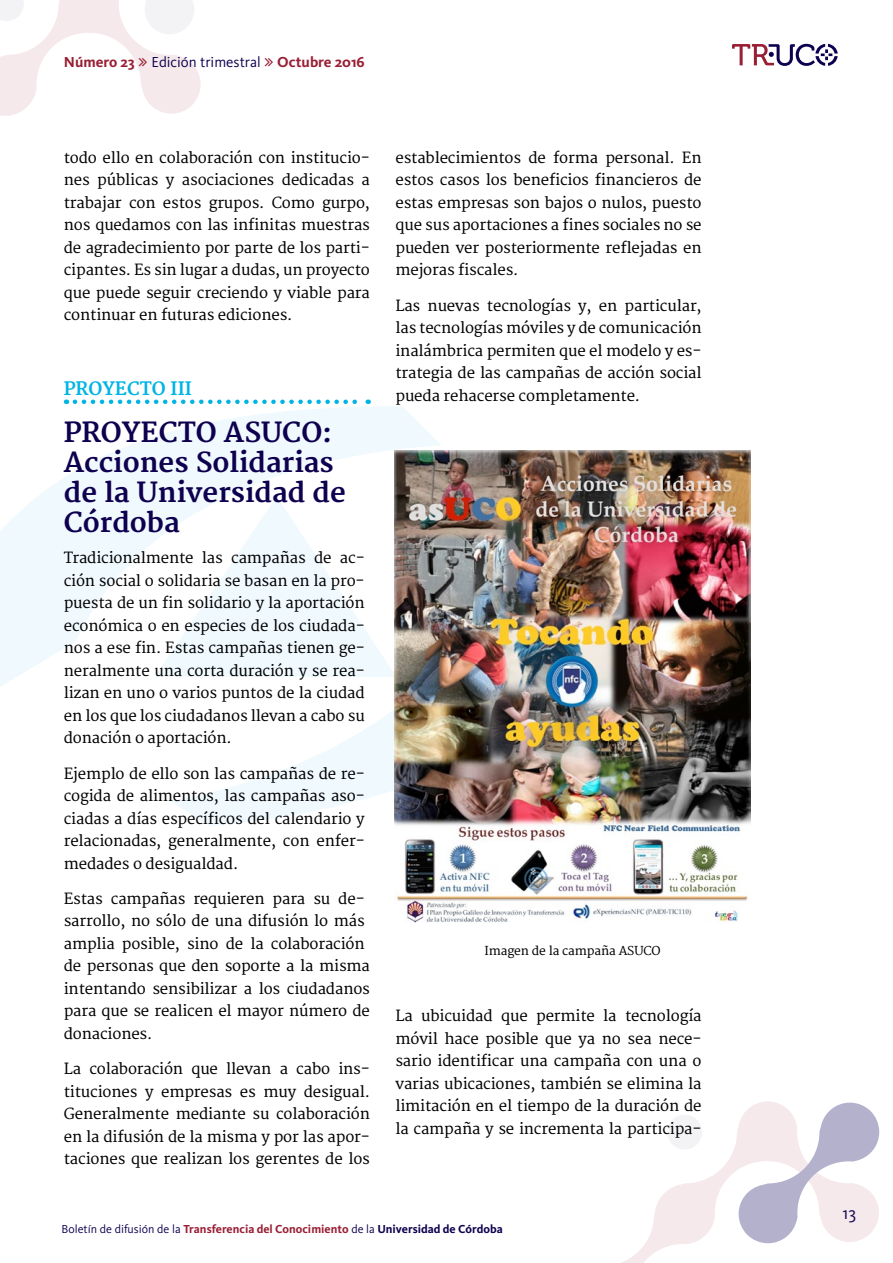
<style>
.page{position:relative;width:893px;height:1263px;background:#fff}
.page>*{position:absolute;margin:0;border:0;box-sizing:border-box;transform-origin:0 0}
.t1{font:700 27px/30px "Merriweather";color:#0f004f}
.t2{font:700 18px "Merriweather";color:#00b4e3}
.t3{font:18px "Kievit OT";color:#0f004f}
.t4{font:15px/22.5px "Merriweather";letter-spacing:-.01em;color:#000;text-align:justify}
.t5{font:700 15px "Kievit OT";color:#991f35}
.t6{font:700 12px "Kievit OT";color:#991f35}
.t7{font:12px "Merriweather";letter-spacing:-.01em;color:#000}
.s1{font-weight:400;color:#0f004f}
.s2{color:#0f004f}
</style>
<div class="page">
<svg style="left:0;top:406px;width:441px;height:420px"></svg>
<svg style="left:621px;top:1101px;width:150px;height:162px"></svg>
<svg style="left:739px;top:1102px;width:140px;height:141px"></svg>
<svg style="left:732px;top:44px;width:106px;height:22px"></svg>
<svg style="left:75px;top:399px;width:294px;height:5px"></svg>
<img style="left:395px;top:450px;width:356px;height:473px">
<svg style="left:0;top:0;width:201px;height:116px"></svg>
<p class="t5" style="left:64px;top:53px;width:302px">Número 23 <span class="s1">Edición trimestral</span> Octubre 2016</p>
<p class="t4" style="left:64px;top:147px;width:308px">todo ello en colaboración con institucio&shy;nes públicas y asociaciones dedicadas a trabajar con estos grupos. Como gurpo, nos quedamos con las infinitas muestras de agradecimiento por parte de los parti&shy;cipantes. Es sin lugar a dudas, un proyecto que puede seguir creciendo y viable para continuar en futuras ediciones.</p>
<p class="t2" style="left:64px;top:378px;width:115px">Proyecto III</p>
<h1 class="t1" style="left:64px;top:419px;width:181px">PROYECTO ASU</h1>
<h1 class="t1" style="left:64px;top:419px;width:284px;text-indent:219px">CO:<br>Acciones Solidarias de la Universidad de<br>Córdoba</h1>
<p class="t4" style="left:64px;top:547px;width:303px">Tradicionalmente las campañas de ac&shy;ción social o solidaria se basan en la pro&shy;puesta de un fin solidario y la aportación económica o en especies de los ciudada&shy;nos a ese fin. Estas campañas tienen ge&shy;neralmente una corta duración y se rea&shy;lizan en uno o varios puntos de la ciudad en los que los ciudadanos llevan a cabo su donación o aportación.</p>
<p class="t4" style="left:64px;top:763px;width:303px">Ejemplo de ello son las campañas de re&shy;cogida de alimentos, las campañas aso&shy;ciadas a días específicos del calendario y relacionadas, generalmente, con enfer&shy;medades o desigualdad.</p>
<p class="t4" style="left:64px;top:888px;width:308px;text-align:left">Estas campañas requieren para su de&shy;sarrollo, no sólo de una difusión lo más amplia posible, sino de la colaboración de personas que den soporte a la misma intentando sensibilizar a los ciudadanos para que se realicen el mayor número de donaciones.</p>
<p class="t4" style="left:64px;top:1058px;width:308px">La colaboración que llevan a cabo ins&shy;tituciones y empresas es muy desigual.<br>Generalmente mediante su colaboración en la difusión de la misma y por las apor&shy;taciones que realizan los gerentes de los</p>
<p class="t4" style="left:395px;top:147px;width:308px">establecimientos de forma personal. En estos casos los beneficios financieros de estas empresas son bajos o nulos, puesto que sus aportaciones a fines sociales no se pueden ver posteriormente reflejadas en mejoras fiscales.</p>
<p class="t4" style="left:395px;top:295px;width:308px">Las nuevas tecnologías y, en particular, las tecnologías móviles y de comunicación inalámbrica permiten que el modelo y es&shy;trategia de las campañas de acción social pueda rehacerse completamente.</p>
<p class="t7" style="left:484px;top:944px;width:178px">Imagen de la campaña ASUCO</p>
<p class="t4" style="left:395px;top:1005px;width:308px">La ubicuidad que permite la tecnología móvil hace posible que ya no sea nece&shy;sario identificar una campaña con una o varias ubicaciones, también se elimina la limitación en el tiempo de la duración de la campaña y se incrementa la participa-</p>
<p class="t6" style="left:62px;top:1222px;width:443px"><span class="s1">Boletín de difusión de la</span> Transferencia del Conocimiento <span class="s1">de la</span> <span class="s2">Universidad de Córdoba</span></p>
<p class="t3" style="left:843px;top:1202px;width:15px">13</p>
</div>
